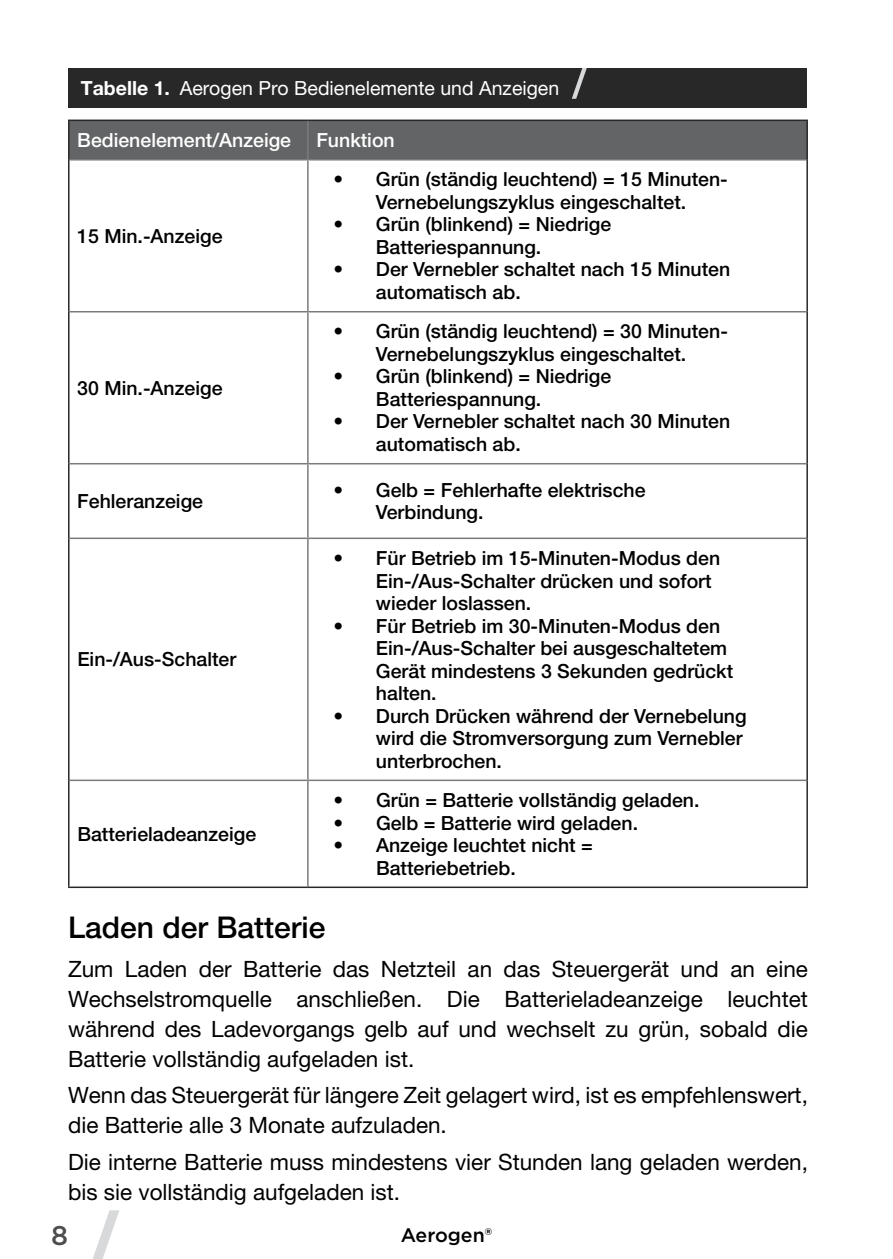
<style>
.page{position:relative;width:893px;height:1259px;background:#fff}
.page>*{position:absolute;margin:0;border:0;box-sizing:border-box;transform-origin:0 0}
.t1{font:500 30px "Helvetica Neue LT Pro";color:#000}
.t2{font:500 27px "Gotham";color:#4d4d4f}
.t3{font:22.5px/30px "Helvetica Neue LT Pro";color:#000}
.t4{font:500 19.5px/22.5px "Helvetica Neue LT Pro";color:#000}
.t5{font:19.5px "Helvetica Neue LT Pro";color:#fff}
.t6{font:500 19.5px "Helvetica Neue LT Pro";color:#fff}
.t7{font:500 19.5px "Gotham";color:#000}
.s1{font-weight:700}
</style>
<div class="page">
<svg style="left:93px;top:1210px;width:26px;height:49px"></svg>
<div style="left:70px;top:121px;width:736px;height:38px;background:#636466"></div>
<hr style="left:307px;top:121px;width:2px;height:38px;background:#797b7d">
<hr style="left:70px;top:159px;width:238px;height:1px;background:#797b7d">
<hr style="left:308px;top:159px;width:498px;height:1px;background:#797b7d">
<hr style="left:307px;top:160px;width:2px;height:151px;background:#797b7d">
<hr style="left:70px;top:311px;width:238px;height:1px;background:#797b7d">
<hr style="left:308px;top:311px;width:498px;height:1px;background:#797b7d">
<hr style="left:307px;top:312px;width:2px;height:151px;background:#797b7d">
<hr style="left:70px;top:463px;width:238px;height:1px;background:#797b7d">
<hr style="left:308px;top:463px;width:498px;height:1px;background:#797b7d">
<hr style="left:307px;top:464px;width:2px;height:73px;background:#797b7d">
<hr style="left:70px;top:537px;width:238px;height:2px;background:#797b7d">
<hr style="left:308px;top:537px;width:498px;height:2px;background:#797b7d">
<hr style="left:307px;top:539px;width:2px;height:240px;background:#797b7d">
<hr style="left:70px;top:779px;width:238px;height:2px;background:#797b7d">
<hr style="left:308px;top:779px;width:498px;height:2px;background:#797b7d">
<hr style="left:307px;top:781px;width:2px;height:105px;background:#797b7d">
<hr style="left:68px;top:120px;width:240px;height:1px;background:#292829">
<hr style="left:68px;top:121px;width:2px;height:39px;background:#292829">
<hr style="left:308px;top:120px;width:500px;height:1px;background:#292829">
<hr style="left:806px;top:121px;width:2px;height:39px;background:#292829">
<hr style="left:68px;top:160px;width:2px;height:152px;background:#292829">
<hr style="left:806px;top:160px;width:2px;height:152px;background:#292829">
<hr style="left:68px;top:312px;width:2px;height:152px;background:#292829">
<hr style="left:806px;top:312px;width:2px;height:152px;background:#292829">
<hr style="left:68px;top:464px;width:2px;height:74px;background:#292829">
<hr style="left:806px;top:464px;width:2px;height:74px;background:#292829">
<hr style="left:68px;top:538px;width:2px;height:242px;background:#292829">
<hr style="left:806px;top:538px;width:2px;height:242px;background:#292829">
<hr style="left:68px;top:780px;width:2px;height:106px;background:#292829">
<hr style="left:806px;top:780px;width:2px;height:106px;background:#292829">
<hr style="left:68px;top:886px;width:240px;height:2px;background:#292829">
<hr style="left:308px;top:886px;width:500px;height:2px;background:#292829">
<div style="left:68px;top:68px;width:738px;height:39px;background:#292829"></div>
<svg style="left:572px;top:68px;width:15px;height:31px"></svg>
<p class="t5" style="left:81px;top:76px;width:480px"><span class="s1">Tabelle 1.</span> Aerogen Pro Bedienelemente und Anzeigen</p>
<p class="t6" style="left:77px;top:128px;width:215px">Bedienelement/Anzeige</p>
<p class="t6" style="left:316px;top:128px;width:80px">Funktion</p>
<p class="t4" style="left:77px;top:224px;width:147px">15 Min.-Anzeige</p>
<p class="t4" style="left:77px;top:376px;width:147px">30 Min.-Anzeige</p>
<p class="t4" style="left:333px;top:168px;width:396px;text-align:center">• Grün (ständig leuchtend) = 15 Minuten-<br>Vernebelungszyklus eingeschaltet.</p>
<p class="t4" style="left:376px;top:213px;width:237px;text-indent:-43px">• Grün (blinkend) = Niedrige<br>Batteriespannung.</p>
<p class="t4" style="left:376px;top:258px;width:356px;text-indent:-43px">• Der Vernebler schaltet nach 15 Minuten automatisch ab.</p>
<p class="t4" style="left:333px;top:320px;width:396px;text-align:center">• Grün (ständig leuchtend) = 30 Minuten-<br>Vernebelungszyklus eingeschaltet.</p>
<p class="t4" style="left:376px;top:365px;width:237px;text-indent:-43px">• Grün (blinkend) = Niedrige<br>Batteriespannung.</p>
<p class="t4" style="left:376px;top:410px;width:356px;text-indent:-43px">• Der Vernebler schaltet nach 30 Minuten automatisch ab.</p>
<p class="t4" style="left:77px;top:489px;width:127px">Fehleranzeige</p>
<p class="t4" style="left:376px;top:478px;width:271px;text-indent:-43px">• Gelb = Fehlerhafte elektrische<br>Verbindung.</p>
<p class="t4" style="left:77px;top:648px;width:160px">Ein-/Aus-Schalter</p>
<p class="t4" style="left:77px;top:822px;width:180px">Batterieladeanzeige</p>
<p class="t4" style="left:376px;top:546px;width:346px;text-indent:-43px">• Für Betrieb im 15-Minuten-Modus den<br>Ein-/Aus-Schalter drücken und sofort wieder loslassen.</p>
<p class="t4" style="left:376px;top:614px;width:359px;text-indent:-43px">• Für Betrieb im 30-Minuten-Modus den<br>Ein-/Aus-Schalter bei ausgeschaltetem<br>Gerät mindestens 3 Sekunden gedrückt halten.</p>
<p class="t4" style="left:376px;top:704px;width:372px;text-indent:-43px">• Durch Drücken während der Vernebelung wird die Stromversorgung zum Vernebler unterbrochen.</p>
<p class="t4" style="left:333px;top:788px;width:367px">• Grün = Batterie vollständig geladen.</p>
<p class="t4" style="left:333px;top:811px;width:306px">• Gelb = Batterie wird geladen.</p>
<p class="t4" style="left:376px;top:833px;width:218px;text-indent:-43px">• Anzeige leuchtet nicht =<br>Batteriebetrieb.</p>
<h1 class="t1" style="left:68px;top:909px;width:259px">Laden der Batterie</h1>
<p class="t3" style="left:68px;top:953px;width:741px;text-align:justify">Zum Laden der Batterie das Netzteil an das Steuergerät und an eine Wechselstromquelle anschließen. Die Batterieladeanzeige leuchtet während des Ladevorgangs gelb auf und wechselt zu grün, sobald die Batterie vollständig aufgeladen ist.</p>
<p class="t3" style="left:68px;top:1080px;width:741px">Wenn das Steuergerät für längere Zeit gelagert wird, ist es empfehlenswert, die Batterie alle 3 Monate aufzuladen.</p>
<p class="t3" style="left:68px;top:1146px;width:741px">Die interne Batterie muss mindestens vier Stunden lang geladen werden, bis sie vollständig aufgeladen ist.</p>
<h2 class="t2" style="left:51px;top:1218px;width:19px">8</h2>
<p class="t7" style="left:401px;top:1222px;width:93px">Aerogen®</p>
</div>
